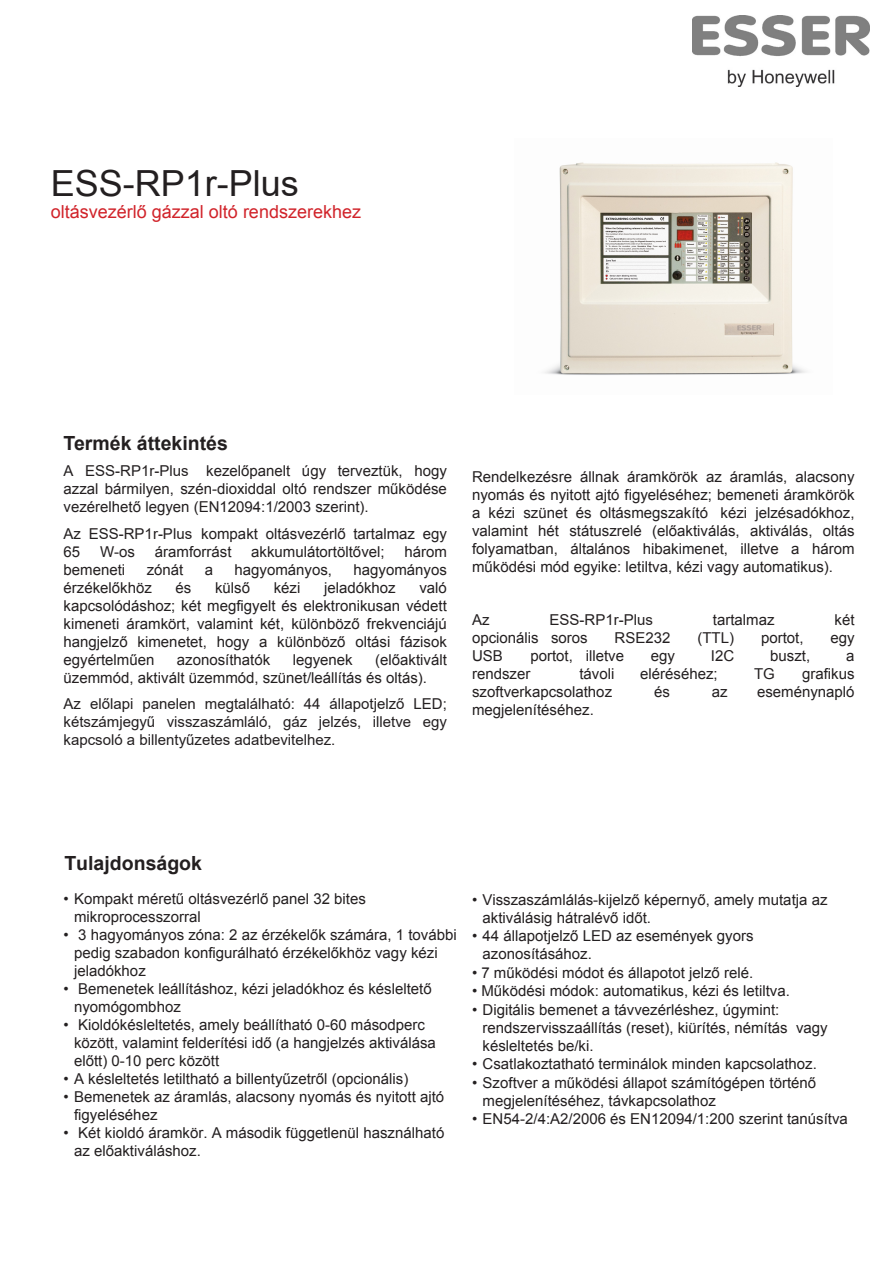
<style>
.page{position:relative;width:893px;height:1263px;background:#fff}
.page>*{position:absolute;margin:0;border:0;box-sizing:border-box;transform-origin:0 0}
.t1{font:36px "Arial";color:#231f20}
.t2{font:700 19.5px "Arial";color:#231f20}
.t3{font:18px "Arial";color:#d1232a}
.t4{font:15px/18px "Arial";color:#231f20}
</style>
<div class="page">
<img style="left:544px;top:162px;width:263px;height:213px">
<img style="left:692px;top:16px;width:177px;height:70px">
<p class="t1" style="left:51px;top:160px;width:250px">ESS-RP1r-Plus</p>
<p class="t3" style="left:51px;top:200px;width:312px">oltásvezérlő gázzal oltó rendszerekhez</p>
<p class="t2" style="left:64px;top:430px;width:166px">Termék áttekintés</p>
<p class="t4" style="left:64px;top:462px;width:385px;text-align:justify">A ESS-RP1r-Plus kezelőpanelt úgy terveztük, hogy azzal bármilyen, szén-dioxiddal oltó rendszer működése vezérelhető legyen (EN12094:1/2003 szerint).</p>
<p class="t4" style="left:64px;top:524px;width:385px">Az ESS-RP1r-Plus kompakt oltásvezérlő tartalmaz egy<br>65</p>
<p class="t4" style="left:100px;top:542px;width:36px">W-os</p>
<p class="t4" style="left:155px;top:542px;width:78px">áramforrást</p>
<p class="t4" style="left:251px;top:542px;width:135px">akkumulátortöltővel;</p>
<p class="t4" style="left:404px;top:542px;width:44px">három</p>
<p class="t4" style="left:64px;top:560px;width:63px">bemeneti</p>
<p class="t4" style="left:147px;top:560px;width:38px">zónát</p>
<p class="t4" style="left:205px;top:560px;width:10px">a</p>
<p class="t4" style="left:235px;top:560px;width:99px">hagyományos,</p>
<p class="t4" style="left:354px;top:560px;width:95px">hagyományos</p>
<p class="t4" style="left:64px;top:578px;width:90px">érzékelőkhöz</p>
<p class="t4" style="left:176px;top:578px;width:17px">és</p>
<p class="t4" style="left:215px;top:578px;width:37px">külső</p>
<p class="t4" style="left:274px;top:578px;width:28px">kézi</p>
<p class="t4" style="left:324px;top:578px;width:73px">jeladókhoz</p>
<p class="t4" style="left:64px;top:578px;width:385px;text-align:justify;text-indent:356px">való kapcsolódáshoz; két megfigyelt és elektronikusan védett kimeneti áramkört, valamint két, különböző frekvenciájú hangjelző kimenetet, hogy a különböző oltási fázisok egyértelműen</p>
<p class="t4" style="left:64px;top:650px;width:385px;text-indent:312px">(előaktivált üzemmód, aktivált üzemmód, szünet/leállítás és oltás).</p>
<p class="t4" style="left:64px;top:695px;width:385px;text-align:justify">Az előlapi panelen megtalálható: 44 állapotjelző LED; kétszámjegyű visszaszámláló, gáz jelzés, illetve egy kapcsoló a billentyűzetes adatbevitelhez.</p>
<p class="t4" style="left:177px;top:650px;width:95px">azonosíthatók</p>
<p class="t4" style="left:293px;top:650px;width:62px">legyenek</p>
<p class="t4" style="left:472px;top:468px;width:384px;text-align:justify">Rendelkezésre állnak áramkörök az áramlás, alacsony nyomás és nyitott ajtó figyeléséhez; bemeneti áramkörök a kézi szünet és oltásmegszakító kézi jelzésadókhoz, valamint hét státuszrelé (előaktiválás, aktiválás, oltás folyamatban, általános hibakimenet, illetve a három működési mód egyike: letiltva, kézi vagy automatikus).</p>
<p class="t4" style="left:472px;top:611px;width:19px">Az</p>
<p class="t4" style="left:550px;top:610px;width:105px">ESS-RP1r-Plus</p>
<p class="t4" style="left:713px;top:611px;width:63px">tartalmaz</p>
<p class="t4" style="left:835px;top:611px;width:22px">két</p>
<p class="t4" style="left:472px;top:629px;width:117px">opcionális soros</p>
<p class="t4" style="left:615px;top:629px;width:57px">RSE232</p>
<p class="t4" style="left:697px;top:629px;width:38px">(TTL)</p>
<p class="t4" style="left:761px;top:629px;width:44px">portot,</p>
<p class="t4" style="left:830px;top:629px;width:26px">egy</p>
<p class="t4" style="left:472px;top:647px;width:32px">USB</p>
<p class="t4" style="left:530px;top:647px;width:95px">portot, illetve</p>
<p class="t4" style="left:651px;top:647px;width:26px">egy</p>
<p class="t4" style="left:711px;top:647px;width:25px">I2C</p>
<p class="t4" style="left:770px;top:647px;width:42px">buszt,</p>
<p class="t4" style="left:846px;top:647px;width:10px">a</p>
<p class="t4" style="left:472px;top:665px;width:60px">rendszer</p>
<p class="t4" style="left:579px;top:665px;width:37px">távoli</p>
<p class="t4" style="left:640px;top:665px;width:79px">eléréséhez;</p>
<p class="t4" style="left:754px;top:665px;width:22px">TG</p>
<p class="t4" style="left:802px;top:665px;width:54px">grafikus</p>
<p class="t4" style="left:472px;top:683px;width:142px">szoftverkapcsolathoz</p>
<p class="t4" style="left:654px;top:683px;width:17px">és</p>
<p class="t4" style="left:712px;top:683px;width:17px">az</p>
<p class="t4" style="left:757px;top:683px;width:99px">eseménynapló</p>
<p class="t4" style="left:472px;top:701px;width:123px">megjelenítéséhez.</p>
<h2 class="t2" style="left:64px;top:850px;width:139px">Tulajdonságok</h2>
<p class="t4" style="left:74px;top:890px;width:293px;text-indent:-11px">• Kompakt méretű oltásvezérlő panel 32 bites mikroprocesszorral</p>
<p class="t4" style="left:74px;top:926px;width:384px;text-indent:-11px">• 3 hagyományos zóna: 2 az érzékelők számára, 1 további pedig szabadon konfigurálható érzékelőkhöz vagy kézi jeladókhoz</p>
<p class="t4" style="left:74px;top:980px;width:359px;text-indent:-11px">• Bemenetek leállításhoz, kézi jeladókhoz és késleltető nyomógombhoz</p>
<p class="t4" style="left:74px;top:1016px;width:363px;text-indent:-11px">• Kioldókésleltetés, amely beállítható 0-60 másodperc között, valamint felderítési idő (a hangjelzés aktiválása előtt) 0-10 perc között</p>
<p class="t4" style="left:63px;top:1070px;width:346px">• A késleltetés letiltható a billentyűzetről (opcionális)</p>
<p class="t4" style="left:74px;top:1088px;width:372px;text-indent:-11px">• Bemenetek az áramlás, alacsony nyomás és nyitott ajtó figyeléséhez</p>
<p class="t4" style="left:74px;top:1124px;width:372px;text-indent:-11px">• Két kioldó áramkör. A második függetlenül használható az előaktiváláshoz.</p>
<p class="t4" style="left:483px;top:891px;width:346px;text-indent:-11px">• Visszaszámlálás-kijelző képernyő, amely mutatja az aktiválásig hátralévő időt.</p>
<p class="t4" style="left:483px;top:927px;width:272px;text-indent:-11px">• 44 állapotjelző LED az események gyors azonosításához.</p>
<p class="t4" style="left:472px;top:964px;width:283px">• 7 működési módot és állapotot jelző relé.</p>
<p class="t4" style="left:472px;top:982px;width:319px">• Működési módok: automatikus, kézi és letiltva.</p>
<p class="t4" style="left:483px;top:1000px;width:347px;text-indent:-11px">• Digitális bemenet a távvezérléshez, úgymint: rendszervisszaállítás (reset), kiürítés, némítás vagy késleltetés be/ki.</p>
<p class="t4" style="left:472px;top:1055px;width:346px">• Csatlakoztatható terminálok minden kapcsolathoz.</p>
<p class="t4" style="left:483px;top:1073px;width:335px;text-indent:-11px">• Szoftver a működési állapot számítógépen történő megjelenítéséhez, távkapcsolathoz</p>
<p class="t4" style="left:472px;top:1110px;width:377px">• EN54-2/4:A2/2006 és EN12094/1:200 szerint tanúsítva</p>
</div>
